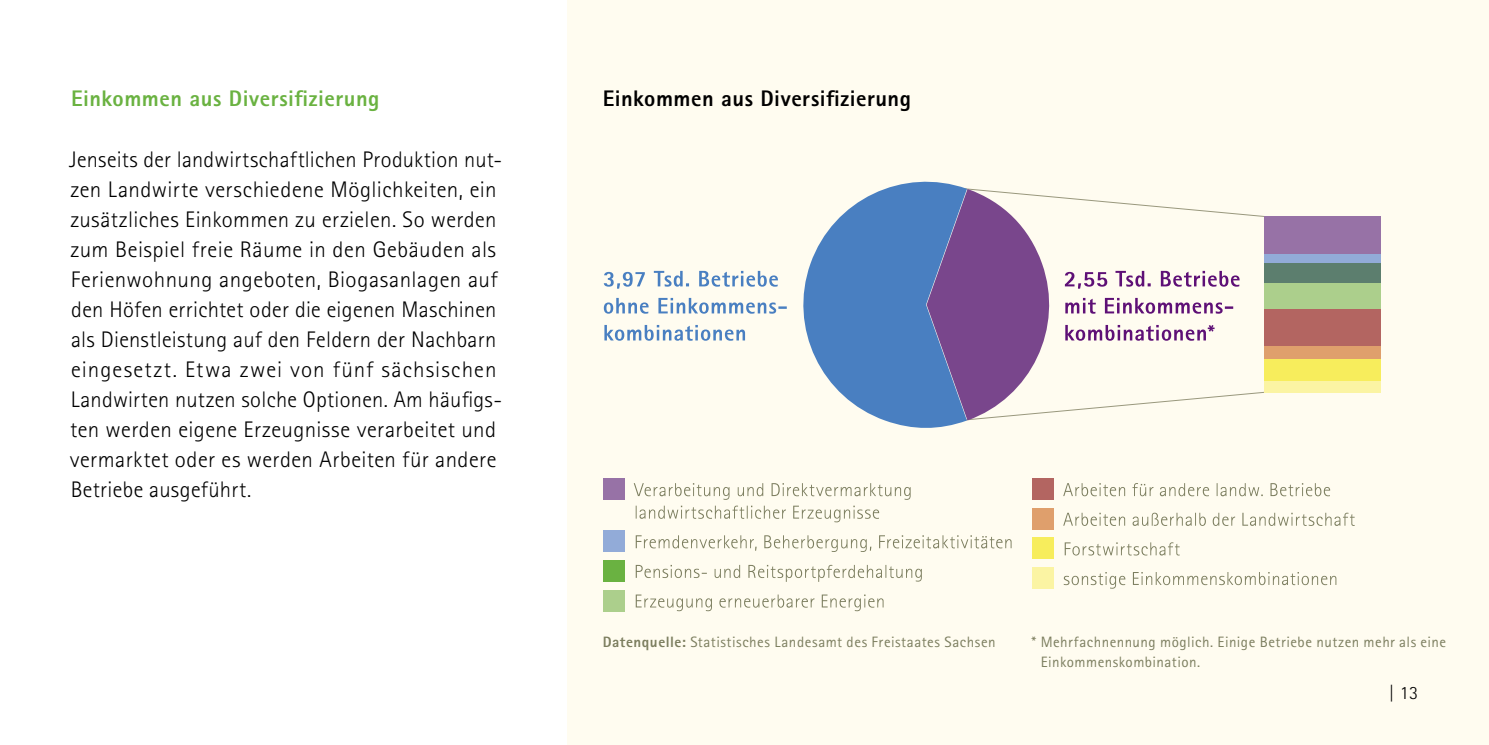
<style>
.page{position:relative;width:1489px;height:745px;background:#fff}
.page>*{position:absolute;margin:0;border:0;box-sizing:border-box;transform-origin:0 0}
.P_Fließtext{font:300 22.5px/30px "Rotis Sans Serif Std";letter-spacing:.015em;color:#000}
.H2_Diagramm_Headline{font:800 22.5px "Rotis Sans Serif Std";letter-spacing:.025em;color:#000}
.H1_klein{font:800 22.5px "Rotis Sans Serif Std";letter-spacing:.02em;color:#6ab241}
.t1{font:300 18.75px "Rotis Sans Serif Std";color:#000}
.t2{font:15px/20px "Rotis Sans Serif Std";letter-spacing:.03em;color:#7c7e5f}
.s1{font-weight:800}
</style>
<div class="page">
<div style="left:567px;top:0;width:921px;height:744px;background:#fffcf0"></div>
<svg style="left:604px;top:325px;width:141px;height:15px"></svg>
<svg style="left:603px;top:298px;width:183px;height:15px"></svg>
<svg style="left:603px;top:271px;width:175px;height:17px"></svg>
<svg style="left:966px;top:188px;width:299px;height:232px"></svg>
<svg style="left:803px;top:182px;width:163px;height:246px;fill:#497fc1"></svg>
<div style="left:1264px;top:216px;width:116px;height:37px;background:#9772a6"></div>
<div style="left:1264px;top:254px;width:116px;height:9px;background:#92abd8"></div>
<div style="left:1264px;top:263px;width:116px;height:20px;background:#5c7e6e"></div>
<div style="left:1264px;top:283px;width:116px;height:26px;background:#accf8c"></div>
<div style="left:1264px;top:309px;width:116px;height:37px;background:#b36561"></div>
<div style="left:1264px;top:346px;width:116px;height:13px;background:#df9f6c"></div>
<div style="left:1264px;top:359px;width:116px;height:22px;background:#f7ed5c"></div>
<div style="left:1264px;top:381px;width:116px;height:11px;background:#fbf4a3"></div>
<svg style="left:635px;top:594px;width:248px;height:16px"></svg>
<svg style="left:635px;top:564px;width:286px;height:17px"></svg>
<svg style="left:635px;top:535px;width:376px;height:16px"></svg>
<svg style="left:635px;top:505px;width:244px;height:17px"></svg>
<svg style="left:633px;top:483px;width:277px;height:16px"></svg>
<div style="left:603px;top:478px;width:21px;height:21px;background:#9772a6"></div>
<div style="left:603px;top:530px;width:21px;height:21px;background:#92abd8"></div>
<div style="left:603px;top:560px;width:21px;height:21px;background:#6ab241"></div>
<div style="left:603px;top:589px;width:21px;height:22px;background:#accf8c"></div>
<svg style="left:1063px;top:572px;width:273px;height:16px"></svg>
<svg style="left:1064px;top:542px;width:115px;height:13px"></svg>
<svg style="left:1063px;top:512px;width:291px;height:13px"></svg>
<svg style="left:1063px;top:483px;width:266px;height:13px"></svg>
<div style="left:1031px;top:478px;width:22px;height:21px;background:#b36561"></div>
<div style="left:1031px;top:508px;width:22px;height:21px;background:#df9f6c"></div>
<div style="left:1031px;top:537px;width:22px;height:21px;background:#f7ed5c"></div>
<div style="left:1031px;top:567px;width:22px;height:21px;background:#fbf4a3"></div>
<h1 class="H1_klein" style="left:71px;top:84px;width:310px">Einkommen aus Diversifizierung</h1>
<p class="P_Fließtext" style="left:69px;top:144px;width:434px">Jenseits der landwirtschaftlichen Produktion nut&shy;zen Landwirte verschiedene Möglichkeiten, ein zusätzliches Einkommen zu erzielen. So werden zum Beispiel freie Räume in den Gebäuden als Ferienwohnung angeboten, Biogasanlagen auf den Höfen errichtet oder die eigenen Maschinen als Dienstleistung auf den Feldern der Nachbarn eingesetzt. Etwa zwei von fünf sächsischen Landwirten nutzen solche Optionen. Am häufigs&shy;ten werden eigene Erzeugnisse verarbeitet und vermarktet oder es werden Arbeiten für andere Betriebe ausgeführt.</p>
<h2 class="H2_Diagramm_Headline" style="left:602px;top:84px;width:310px">Einkommen aus Diversifizierung</h2>
<p class="t2" style="left:602px;top:631px;width:394px"><span class="s1">Datenquelle:</span> Statistisches Landesamt des Freistaates Sachsen</p>
<p class="t2" style="left:1040px;top:631px;width:407px;text-indent:-9px">* Mehrfachnennung möglich. Einige Betriebe nutzen mehr als eine<br>Einkommenskombination.</p>
<p class="t1" style="left:1388px;top:681px;width:31px">| 13</p>
</div>
